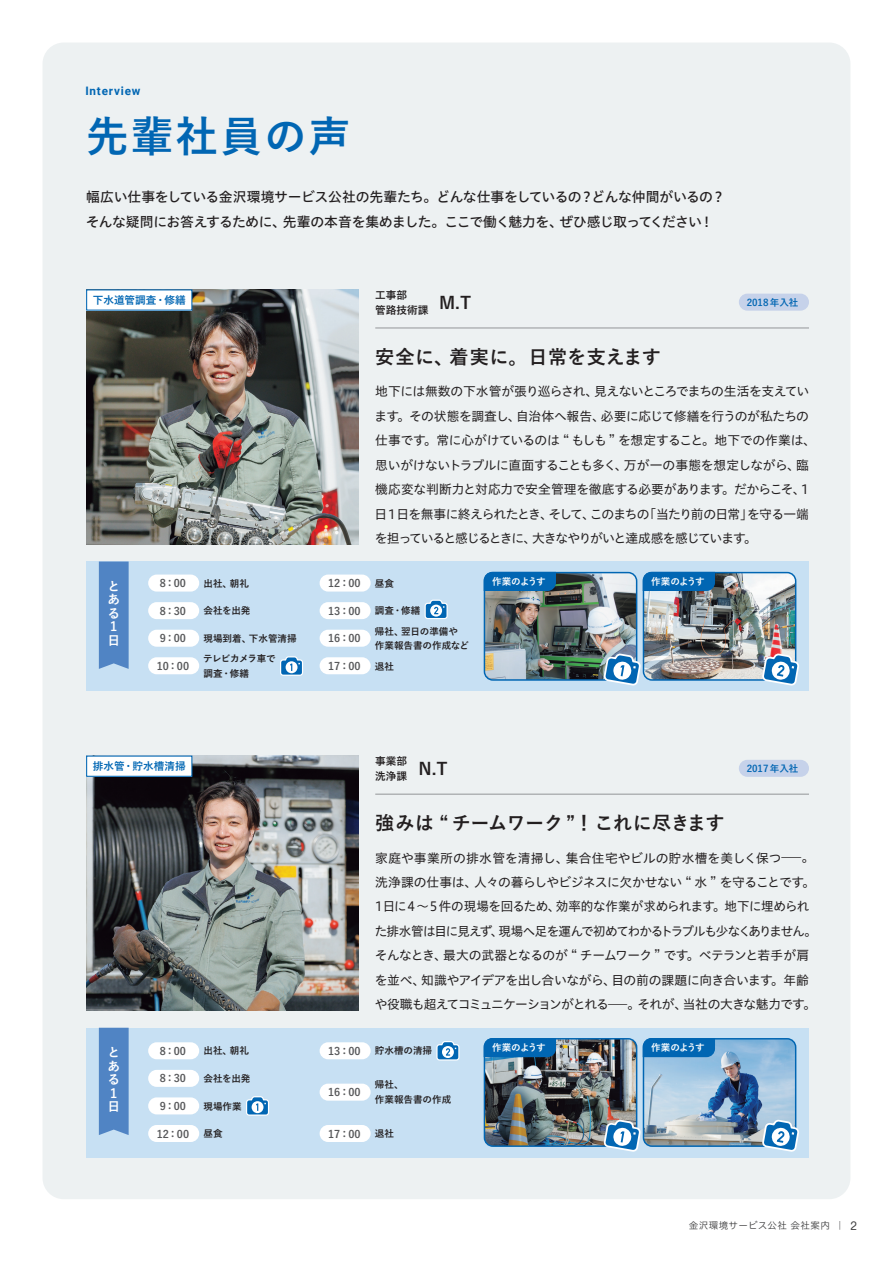
<style>
.page{position:relative;width:893px;height:1263px;background:#fff}
.page>*{position:absolute;margin:0;border:0;box-sizing:border-box;transform-origin:0 0}
.t1{font:700 42.45px "Yu Go Pr 6 N";letter-spacing:.05em;color:#0166b3}
.t2{font:700 19.2px "Yu Go Pr 6 N";letter-spacing:-.025em;color:#231f20}
.t3{font:700 19.2px "Yu Go Pr 6 N";letter-spacing:.005em;color:#231f20}
.t4{font:13.8px/25.5px "Hiragino UD Sans Std N W5";letter-spacing:-.025em;color:#231f20}
.t5{font:12.75px/24.5px "Hiragino UD Sans Std N W4";letter-spacing:-.04em;color:#231f20}
.t6{font:700 12.75px/13.4px "Yu Go Pr 6 N";color:#fff;text-align:justify}
.t7{font:700 11.7px "Roboto";letter-spacing:.07em;color:#0166b3}
.t8{font:700 10.65px "Yu Go Pr 6 N";color:#57585a}
.t9{font:700 10.65px/14.9px "Yu Go Pr 6 N";color:#231f20}
.t10{font:700 10.65px "Yu Go Pr 6 N";color:#0166b3}
.t11{font:700 9.6px/14.9px "Yu Go Pr 6 N";color:#231f20}
.t12{font:700 9.6px "Yu Go Pr 6 N";letter-spacing:-.075em;color:#fff}
.t13{font:9.6px "Hiragino UD Sans Std N W3";letter-spacing:.045em;color:#3e3e3f}
.t14{font:700 9.6px "Yu Go Pr 6 N";color:#0166b3}
.t15{font:700 9.6px/14.9px "Yu Go Pr 6 N";letter-spacing:-.03em;color:#231f20}
.s1{font-family:"Shin M Go Pr 6";font-size:10.65px}
</style>
<div class="page">
<div style="left:43px;top:43px;width:807px;height:1156px;background:#edf1f2;border-radius:21px"></div>
<img style="left:86px;top:289px;width:272px;height:255px">
<img style="left:86px;top:755px;width:272px;height:256px">
<div style="left:86px;top:561px;width:723px;height:130px;background:#c7e0f3"></div>
<div style="left:86px;top:1028px;width:723px;height:129px;background:#c7e0f3"></div>
<div style="left:739px;top:294px;width:70px;height:17px;background:#c6d2ea;border-radius:9px"></div>
<div style="left:739px;top:760px;width:70px;height:17px;background:#c6d2ea;border-radius:9px"></div>
<div style="left:87px;top:290px;width:105px;height:20px;background:#fff"></div>
<div style="left:86px;top:289px;width:106px;height:22px;border:1px solid #0166b3"></div>
<div style="left:87px;top:756px;width:105px;height:20px;background:#fff"></div>
<div style="left:86px;top:755px;width:106px;height:22px;border:1px solid #0166b3"></div>
<hr style="left:375px;top:328px;width:434px;height:1px;background:#939598">
<hr style="left:375px;top:794px;width:434px;height:1px;background:#939598">
<svg style="left:99px;top:561px;width:30px;height:108px;background:#5587c5"></svg>
<div style="left:99px;top:1028px;width:30px;height:107px;background:#5084c4"></div>
<div style="left:148px;top:574px;width:51px;height:18px;background:#fff;border-radius:9px"></div>
<div style="left:148px;top:1042px;width:51px;height:17px;background:#fff;border-radius:9px"></div>
<div style="left:148px;top:602px;width:51px;height:17px;background:#fff;border-radius:9px"></div>
<div style="left:148px;top:1070px;width:51px;height:17px;background:#fff;border-radius:9px"></div>
<div style="left:148px;top:630px;width:51px;height:17px;background:#fff;border-radius:9px"></div>
<div style="left:148px;top:1097px;width:51px;height:17px;background:#fff;border-radius:9px"></div>
<div style="left:148px;top:657px;width:51px;height:17px;background:#fff;border-radius:9px"></div>
<div style="left:148px;top:1125px;width:51px;height:17px;background:#fff;border-radius:9px"></div>
<div style="left:320px;top:574px;width:51px;height:18px;background:#fff;border-radius:9px"></div>
<div style="left:320px;top:1042px;width:51px;height:17px;background:#fff;border-radius:9px"></div>
<div style="left:320px;top:602px;width:51px;height:17px;background:#fff;border-radius:9px"></div>
<div style="left:320px;top:1084px;width:51px;height:17px;background:#fff;border-radius:9px"></div>
<div style="left:320px;top:630px;width:51px;height:17px;background:#fff;border-radius:9px"></div>
<div style="left:320px;top:657px;width:51px;height:17px;background:#fff;border-radius:9px"></div>
<div style="left:320px;top:1125px;width:51px;height:17px;background:#fff;border-radius:9px"></div>
<img style="left:643px;top:573px;width:153px;height:107px">
<div style="left:643px;top:572px;width:153px;height:109px;border:1px solid #0166b3;border-radius:9px"></div>
<img style="left:643px;top:1039px;width:153px;height:107px">
<div style="left:643px;top:1038px;width:153px;height:109px;border:1px solid #0166b3;border-radius:9px"></div>
<img style="left:484px;top:573px;width:153px;height:107px">
<div style="left:484px;top:572px;width:153px;height:109px;border:1px solid #0166b3;border-radius:9px"></div>
<img style="left:484px;top:1039px;width:153px;height:107px">
<div style="left:484px;top:1038px;width:153px;height:109px;border:1px solid #0166b3;border-radius:9px"></div>
<svg style="left:280px;top:656px;width:23px;height:20px"></svg>
<svg style="left:246px;top:1096px;width:23px;height:20px"></svg>
<svg style="left:601px;top:651px;width:42px;height:35px"></svg>
<svg style="left:601px;top:1117px;width:42px;height:35px"></svg>
<svg style="left:424px;top:599px;width:24px;height:20px"></svg>
<svg style="left:436px;top:1041px;width:24px;height:20px"></svg>
<svg style="left:760px;top:651px;width:39px;height:35px"></svg>
<svg style="left:760px;top:1117px;width:39px;height:35px"></svg>
<svg style="left:484px;top:572px;width:72px;height:19px"></svg>
<svg style="left:643px;top:572px;width:72px;height:19px"></svg>
<svg style="left:643px;top:1038px;width:72px;height:19px"></svg>
<svg style="left:484px;top:1038px;width:72px;height:19px"></svg>
<p class="t7" style="left:85px;top:83px;width:57px">Interview</p>
<h1 class="t1" style="left:86px;top:113px;width:267px">先輩社員の声</h1>
<p class="t4" style="left:86px;top:183px;width:641px">幅広い仕事をしている金沢環境サービス公社の先輩たち。どんな仕事をしているの？どんな仲間がいるの？そんな疑問にお答えするために、先輩の本音を集めました。ここで働く魅力を、ぜひ感じ取ってください！</p>
<p class="t10" style="left:93px;top:294px;width:95px">下水道管調査・修繕</p>
<p class="t9" style="left:375px;top:288px;width:97px">工事部<br>管路技術課 <sup>M.T</sup></p>
<p class="t14" style="left:747px;top:297px;width:53px">2018年入社</p>
<h2 class="t3" style="left:375px;top:346px;width:287px">安全に、着実に。日常を支えます</h2>
<p class="t5" style="left:375px;top:379px;width:443px">地下には無数の下水管が張り巡らされ、見えないところでまちの生活を支えています。その状態を調査し、自治体へ報告、必要に応じて修繕を行うのが私たちの仕事です。常に心がけているのは “ もしも ” を想定すること。地下での作業は、思いがけないトラブルに直面することも多く、万が一の事態を想定しながら、臨機応変な判断力と対応力で安全管理を徹底する必要があります。だからこそ、1日1日を無事に終えられたとき、そして、このまちの「当たり前の日常」を守る一端を担っていると感じるときに、大きなやりがいと達成感を感じています。</p>
<p class="t6" style="left:107px;top:580px;width:13px">とある1日</p>
<p class="t11" style="left:203px;top:576px;width:47px">出社、朝礼</p>
<p class="t8" style="left:160px;top:577px;width:38px">8：00　</p>
<p class="t8" style="left:328px;top:577px;width:34px">12：00</p>
<p class="t11" style="left:375px;top:576px;width:21px">昼食</p>
<p class="t12" style="left:492px;top:576px;width:55px">作業のようす</p>
<p class="t12" style="left:651px;top:576px;width:55px">作業のようす</p>
<p class="t8" style="left:160px;top:605px;width:28px">8：30</p>
<p class="t11" style="left:203px;top:603px;width:49px">会社を出発</p>
<p class="t8" style="left:328px;top:605px;width:34px">13：00</p>
<p class="t11" style="left:375px;top:603px;width:47px">調査・修繕</p>
<p class="t8" style="left:160px;top:632px;width:28px">9：00</p>
<p class="t8" style="left:157px;top:660px;width:34px">10：00</p>
<p class="t11" style="left:203px;top:631px;width:95px">現場到着、下水管清掃</p>
<p class="t15" style="left:203px;top:651px;width:74px">テレビカメラ車で調査・修繕</p>
<p class="t8" style="left:328px;top:632px;width:34px">16：00</p>
<p class="t8" style="left:328px;top:660px;width:34px">17：00</p>
<p class="t11" style="left:375px;top:624px;width:96px">帰社、翌日の準備や作業報告書の作成など</p>
<p class="t11" style="left:375px;top:659px;width:21px">退社</p>
<p class="t10" style="left:93px;top:760px;width:95px">排水管・貯水槽清掃</p>
<p class="t9" style="left:375px;top:754px;width:74px">事業部<br>洗浄課 <sup>N.T</sup></p>
<p class="t14" style="left:747px;top:763px;width:53px">2017年入社</p>
<h2 class="t2" style="left:375px;top:812px;width:351px">強みは “ チームワーク ”！ これに尽きます</h2>
<p class="t5" style="left:375px;top:845px;width:444px">家庭や事業所の排水管を清掃し、集合住宅やビルの貯水槽を美しく保つ—。洗浄課の仕事は、人々の暮らしやビジネスに欠かせない “ 水 ” を守ることです。1日に4～5件の現場を回るため、効率的な作業が求められます。地下に埋められた排水管は目に見えず、現場へ足を運んで初めてわかるトラブルも少なくありません。そんなとき、最大の武器となるのが “ チームワーク ” です。ベテランと若手が肩を並べ、知識やアイデアを出し合いながら、目の前の課題に向き合います。年齢や役職も超えてコミュニケーションがとれる—。それが、当社の大きな魅力です。</p>
<p class="t6" style="left:107px;top:1046px;width:13px">とある1日</p>
<p class="t11" style="left:203px;top:1044px;width:47px">出社、朝礼</p>
<p class="t8" style="left:160px;top:1045px;width:38px">8：00　</p>
<p class="t8" style="left:160px;top:1072px;width:28px">8：30</p>
<p class="t8" style="left:160px;top:1100px;width:28px">9：00</p>
<p class="t11" style="left:203px;top:1071px;width:49px">会社を出発</p>
<p class="t11" style="left:203px;top:1099px;width:40px">現場作業</p>
<p class="t8" style="left:328px;top:1045px;width:34px">13：00</p>
<p class="t8" style="left:328px;top:1086px;width:34px">16：00</p>
<p class="t11" style="left:375px;top:1044px;width:59px">貯水槽の清掃</p>
<p class="t11" style="left:375px;top:1077px;width:78px">帰社、<br>作業報告書の作成</p>
<p class="t12" style="left:492px;top:1042px;width:55px">作業のようす</p>
<p class="t12" style="left:651px;top:1042px;width:55px">作業のようす</p>
<p class="t8" style="left:157px;top:1127px;width:34px">12：00</p>
<p class="t11" style="left:203px;top:1126px;width:21px">昼食</p>
<p class="t8" style="left:328px;top:1127px;width:34px">17：00</p>
<p class="t11" style="left:375px;top:1127px;width:21px">退社</p>
<p class="t13" style="left:689px;top:1218px;width:170px">金沢環境サービス公社 会社案内 ｜ <span class="s1">2</span></p>
</div>
